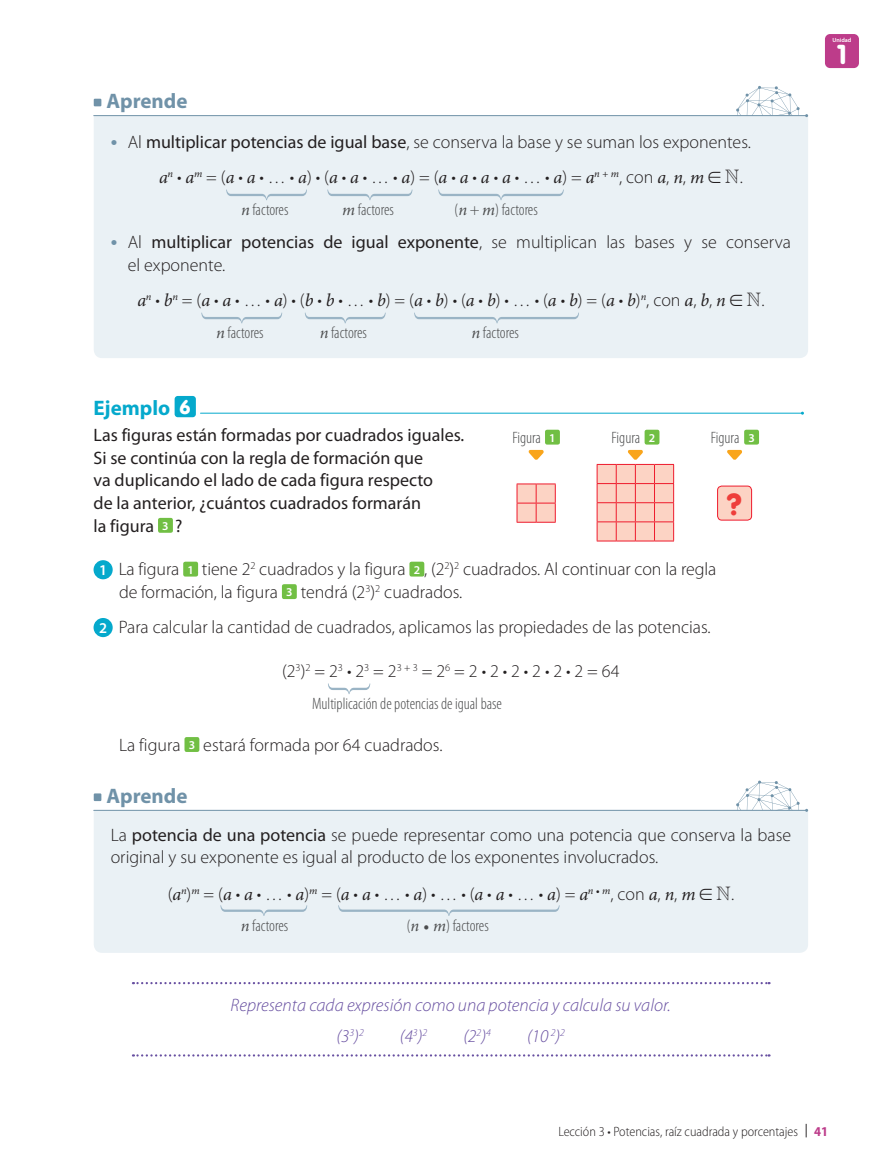
<style>
.page{position:relative;width:893px;height:1170px;background:#fff}
.page>*{position:absolute;margin:0;border:0;box-sizing:border-box;transform-origin:0 0}
.t1{font:900 30px "VAG Rounded Std";color:#ee3e3a}
.t2{font:900 27px "VAG Rounded Std";color:#fff}
.t3{font:700 21px "Myriad Pro";color:#7092a8}
.t4{font:700 21px "Myriad Pro";color:#05a9cc}
.t5{font:300 18px/22.5px "Myriad Pro";color:#231f20}
.t6{font:18px/22.5px "Myriad Pro";color:#231f20}
.t7{font:italic 300 18px/31px "Myriad Pro";color:#6850a1}
.t8{font:300 condensed 16.5px "Myriad Pro";color:#4b4c4d}
.t9{font:300 semi-condensed 13.5px "Myriad Pro";color:#231f20}
.t10{font:600 6px "Myriad Pro";color:#fff}
.s1{font-weight:600;font-size:21px;color:#7092a8}
.s2{font-weight:400}
.s3{font-family:"Minion Pro";font-weight:400;font-style:italic}
.s4{font-family:"Mate Media CH";font-weight:400}
.s5{font-family:"M Ma Fermat";font-weight:400}
.s6{font-family:"Minion Pro";font-weight:400;font-style:italic;font-stretch:normal}
.s7{font-family:"VAG Rounded Std";font-weight:900;font-size:19.5px;color:#fff}
.s8{font-weight:600;font-size:12px;color:#fff}
.s9{font-weight:600;font-size:15px;color:#fff}
.s10{font-weight:600;font-stretch:normal;font-size:12px;color:#fff}
.s11{font-weight:700;color:#bd3c8a}
</style>
<div class="page">
<div style="left:94px;top:116px;width:714px;height:242px;background:#eaf1f5"></div>
<svg style="left:226px;top:189px;width:81px;height:11px"></svg>
<svg style="left:327px;top:189px;width:85px;height:11px"></svg>
<svg style="left:438px;top:189px;width:126px;height:11px"></svg>
<svg style="left:201px;top:312px;width:81px;height:11px"></svg>
<svg style="left:305px;top:312px;width:81px;height:11px"></svg>
<svg style="left:414px;top:312px;width:165px;height:11px;background:#d9e4ea"></svg>
<div style="left:94px;top:99px;width:7px;height:7px;background:#7092a8"></div>
<hr style="left:94px;top:115px;width:713px;height:1px;background:#7092a8">
<svg style="left:736px;top:86px;width:72px;height:31px"></svg>
<div style="left:175px;top:396px;width:21px;height:21px;background:#05a9cc;border-radius:3px"></div>
<hr style="left:200px;top:413px;width:602px;height:1px;background:#05a9cc">
<div style="left:158px;top:518px;width:15px;height:14px;background:#71bf44;border-radius:2px"></div>
<div style="left:94px;top:560px;width:19px;height:19px;background:#05a9cc;border-radius:50%"></div>
<div style="left:183px;top:561px;width:15px;height:15px;background:#71bf44;border-radius:2px"></div>
<div style="left:409px;top:561px;width:15px;height:15px;background:#71bf44;border-radius:2px"></div>
<div style="left:282px;top:584px;width:15px;height:15px;background:#71bf44;border-radius:2px"></div>
<div style="left:94px;top:618px;width:19px;height:19px;background:#05a9cc;border-radius:50%"></div>
<svg style="left:328px;top:683px;width:42px;height:11px"></svg>
<div style="left:184px;top:737px;width:15px;height:15px;background:#71bf44;border-radius:2px"></div>
<div style="left:94px;top:810px;width:714px;height:142px;background:#eaf1f5"></div>
<svg style="left:220px;top:905px;width:87px;height:10px"></svg>
<svg style="left:338px;top:905px;width:222px;height:10px;background:#d7e3e9"></svg>
<div style="left:94px;top:793px;width:7px;height:8px;background:#7092a8"></div>
<hr style="left:94px;top:809px;width:713px;height:1px;background:#7092a8">
<svg style="left:736px;top:780px;width:72px;height:31px"></svg>
<svg style="left:133px;top:982px;width:636px;height:2px"></svg>
<svg style="left:133px;top:1054px;width:636px;height:2px"></svg>
<svg style="left:517px;top:483px;width:39px;height:40px;background:#fabbb1"></svg>
<svg style="left:528px;top:450px;width:16px;height:10px"></svg>
<div style="left:545px;top:429px;width:15px;height:15px;background:#71bf44;border-radius:2px"></div>
<svg style="left:597px;top:450px;width:77px;height:91px;background:#fac6bb"></svg>
<div style="left:645px;top:429px;width:14px;height:15px;background:#71bf44;border-radius:2px"></div>
<svg style="left:727px;top:450px;width:15px;height:10px"></svg>
<div style="left:718px;top:486px;width:34px;height:34px;background:#fcd3c4;border-radius:4px"></div>
<div style="left:717px;top:485px;width:35px;height:35px;border:1px solid #ee1b2d;border-radius:4px"></div>
<div style="left:744px;top:429px;width:15px;height:15px;background:#71bf44;border-radius:2px"></div>
<div style="left:825px;top:34px;width:34px;height:34px;background:#bd3c8a;border-radius:5px"></div>
<p class="t10" style="left:832px;top:36px;width:20px">Unidad</p>
<p class="t3" style="left:106px;top:87px;width:83px">Aprende</p>
<p class="t5" style="left:111px;top:130px;width:642px"><span class="s1">•</span> Al <span class="s2">multiplicar potencias de igual base</span>, se conserva la base y se suman los exponentes.</p>
<p class="t5" style="left:159px;top:165px;width:585px"><span class="s3">a</span><sup>n</sup> • <span class="s3">a</span><sup>m</sup> = (<span class="s3">a</span> • <span class="s3">a</span> • … • <span class="s3">a</span>) • (<span class="s3">a</span> • <span class="s3">a</span> • … • <span class="s3">a</span>) = (<span class="s3">a</span> • <span class="s3">a</span> • <span class="s3">a</span> • <span class="s3">a</span> • … • <span class="s3">a</span>) = <span class="s3">a</span><sup>n</sup> <sup>+</sup> <sup>m</sup>, con <span class="s3">a</span>, <span class="s3">n</span>, <span class="s3">m</span> <span class="s4">∈</span> <span class="s5">N</span>.</p>
<p class="t8" style="left:241px;top:200px;width:49px"><span class="s6">n</span> factores</p>
<p class="t8" style="left:342px;top:200px;width:53px"><span class="s6">m</span> factores</p>
<p class="t8" style="left:454px;top:200px;width:85px">(<span class="s6">n</span> + <span class="s6">m</span>) factores</p>
<p class="t5" style="left:128px;top:231px;width:665px;text-indent:-17px"><span class="s1">•</span> Al <span class="s2">multiplicar potencias de igual exponente</span>, se multiplican las bases y se conserva el exponente.</p>
<p class="t5" style="left:137px;top:288px;width:629px"><span class="s3">a</span><sup>n</sup> • <span class="s3">b</span><sup>n</sup> = (<span class="s3">a</span> • <span class="s3">a</span> • … • <span class="s3">a</span>) • (<span class="s3">b</span> • <span class="s3">b</span> • … • <span class="s3">b</span>) = (<span class="s3">a</span> • <span class="s3">b</span>) • (<span class="s3">a</span> • <span class="s3">b</span>) • … • (<span class="s3">a</span> • <span class="s3">b</span>) = (<span class="s3">a</span> • <span class="s3">b</span>)<sup>n</sup>, con <span class="s3">a</span>, <span class="s3">b</span>, <span class="s3">n</span> <span class="s4">∈</span> <span class="s5">N</span>.</p>
<p class="t8" style="left:216px;top:323px;width:49px"><span class="s6">n</span> factores</p>
<p class="t8" style="left:320px;top:323px;width:49px"><span class="s6">n</span> factores</p>
<p class="t8" style="left:472px;top:323px;width:49px"><span class="s6">n</span> factores</p>
<p class="t4" style="left:94px;top:394px;width:98px">Ejemplo <span class="s7">6</span></p>
<p class="t6" style="left:94px;top:424px;width:372px">Las figuras están formadas por cuadrados iguales.<br>Si se continúa con la regla de formación que<br>va duplicando el lado de cada figura respecto<br>de la anterior, ¿cuántos cuadrados formarán<br>la figura <span class="s8">3</span> ?</p>
<p class="t5" style="left:119px;top:558px;width:599px;text-indent:-20px"><span class="s9">1</span> La figura <span class="s8">1</span> tiene 2<sup>2</sup> cuadrados y la figura <span class="s8">2</span> , (2<sup>2</sup>)<sup>2</sup> cuadrados. Al continuar con la regla de formación, la figura <span class="s8">3</span> tendrá (2<sup>3</sup>)<sup>2</sup> cuadrados.</p>
<p class="t5" style="left:99px;top:615px;width:613px"><span class="s9">2</span> Para calcular la cantidad de cuadrados, aplicamos las propiedades de las potencias.</p>
<p class="t5" style="left:282px;top:660px;width:339px">(2<sup>3</sup>)<sup>2</sup> = 2<sup>3</sup> • 2<sup>3</sup> = 2<sup>3</sup> <sup>+</sup> <sup>3</sup> = 2<sup>6</sup> = 2 • 2 • 2 • 2 • 2 • 2 = 64</p>
<p class="t8" style="left:312px;top:693px;width:191px">Multiplicación de potencias de igual base</p>
<p class="t5" style="left:119px;top:733px;width:325px">La figura <span class="s8">3</span> estará formada por 64 cuadrados.</p>
<p class="t8" style="left:512px;top:428px;width:45px">Figura <span class="s10">1</span></p>
<p class="t8" style="left:612px;top:428px;width:45px">Figura <span class="s10">2</span></p>
<p class="t8" style="left:711px;top:428px;width:45px">Figura <span class="s10">3</span></p>
<h1 class="t1" style="left:727px;top:486px;width:16px">?</h1>
<p class="t3" style="left:106px;top:781px;width:83px">Aprende</p>
<p class="t5" style="left:111px;top:823px;width:682px">La <span class="s2">potencia de una potencia</span> se puede representar como una potencia que conserva la base original y su exponente es igual al producto de los exponentes involucrados.</p>
<p class="t5" style="left:168px;top:882px;width:568px">(<span class="s3">a</span><sup>n</sup>)<sup>m</sup> = (<span class="s3">a</span> • <span class="s3">a</span> • … • <span class="s3">a</span>)<sup>m</sup> = (<span class="s3">a</span> • <span class="s3">a</span> • … • <span class="s3">a</span>) • … • (<span class="s3">a</span> • <span class="s3">a</span> • … • <span class="s3">a</span>) = <span class="s3">a</span><sup>n</sup> <sup>•</sup> <sup>m</sup>, con <span class="s3">a</span>, <span class="s3">n</span>, <span class="s3">m</span> <span class="s4">∈</span> <span class="s5">N</span>.</p>
<p class="t8" style="left:241px;top:915px;width:49px"><span class="s6">n</span> factores</p>
<p class="t8" style="left:406px;top:915px;width:84px">(<span class="s6">n • m</span>) factores</p>
<p class="t7" style="left:336px;top:988px;width:336px;text-indent:-106px">Representa cada expresión como una potencia y calcula su valor. (3<sup>3</sup>)<sup>2</sup></p>
<p class="t7" style="left:400px;top:1019px;width:29px">(4<sup>3</sup>)<sup>2</sup></p>
<p class="t7" style="left:463px;top:1019px;width:29px">(2<sup>2</sup>)<sup>4</sup></p>
<p class="t7" style="left:527px;top:1019px;width:40px">(10 <sup>2</sup>)<sup>2</sup></p>
<h2 class="t2" style="left:837px;top:38px;width:10px">1</h2>
<p class="t9" style="left:558px;top:1123px;width:271px">Lección 3 • Potencias, raíz cuadrada y porcentajes <span class="s2">|</span> <span class="s11">41</span></p>
</div>
